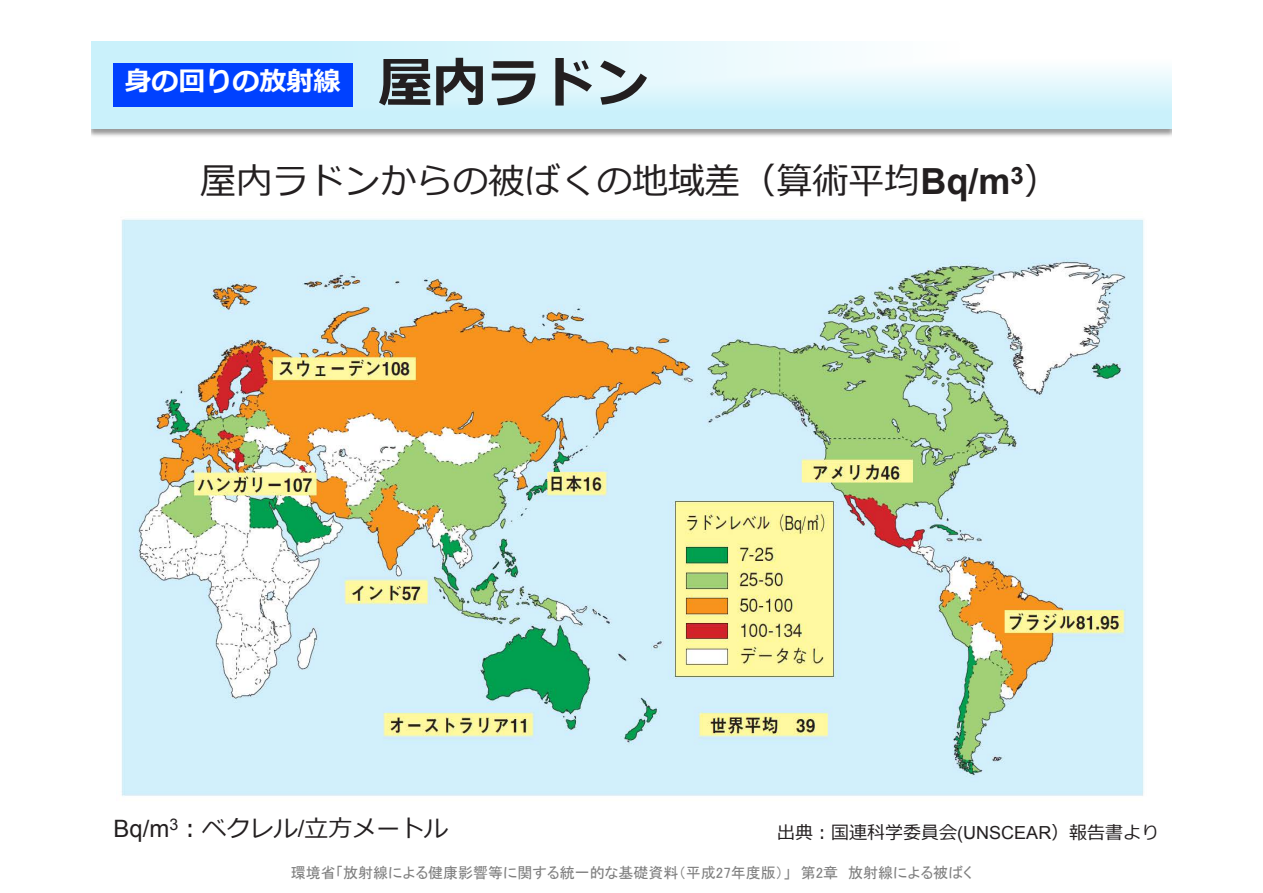
<style>
.page{position:relative;width:1263px;height:893px;background:#fff}
.page>*{position:absolute;margin:0;border:0;box-sizing:border-box;transform-origin:0 0}
.t1{font:700 54px "Meiryo";color:#231f20}
.t2{font:36px "Meiryo";color:#231f20}
.t3{font:700 27px "Meiryo";color:#fff}
.t4{font:24px "Meiryo";color:#231f20}
.t5{font:18px "Meiryo";color:#231f20}
.t6{font:15px "MS P Gothic";color:#808080}
.s1{font-family:"Arial";font-weight:700}
.s2{font-family:"Arial"}
</style>
<div class="page">
<svg style="left:91px;top:41px;width:1080px;height:88px"></svg>
<div style="left:113px;top:63px;width:240px;height:43px;background:#0041ff"></div>
<img style="left:121px;top:219px;width:1023px;height:577px">
<h3 class="t3" style="left:125px;top:63px;width:217px">身の回りの放射線</h3>
<h1 class="t1" style="left:379px;top:45px;width:272px">屋内ラドン</h1>
<h2 class="t2" style="left:200px;top:156px;width:861px">屋内ラドンからの被ばくの地域差（算術平均<span class="s1">Bq/m</span><sup>3</sup>）</h2>
<h3 class="t4" style="left:113px;top:812px;width:336px"><span class="s2">Bq/m</span><sup>3</sup>：ベクレル<span class="s2">/</span>立方メートル</h3>
<p class="t5" style="left:777px;top:820px;width:383px">出典：国連科学委員会<span class="s2">(UNSCEAR</span>）報告書より</p>
<p class="t6" style="left:291px;top:865px;width:683px">環境省「放射線による健康影響等に関する統一的な基礎資料（平成27年度版）」　第2章　放射線による被ばく</p>
</div>
